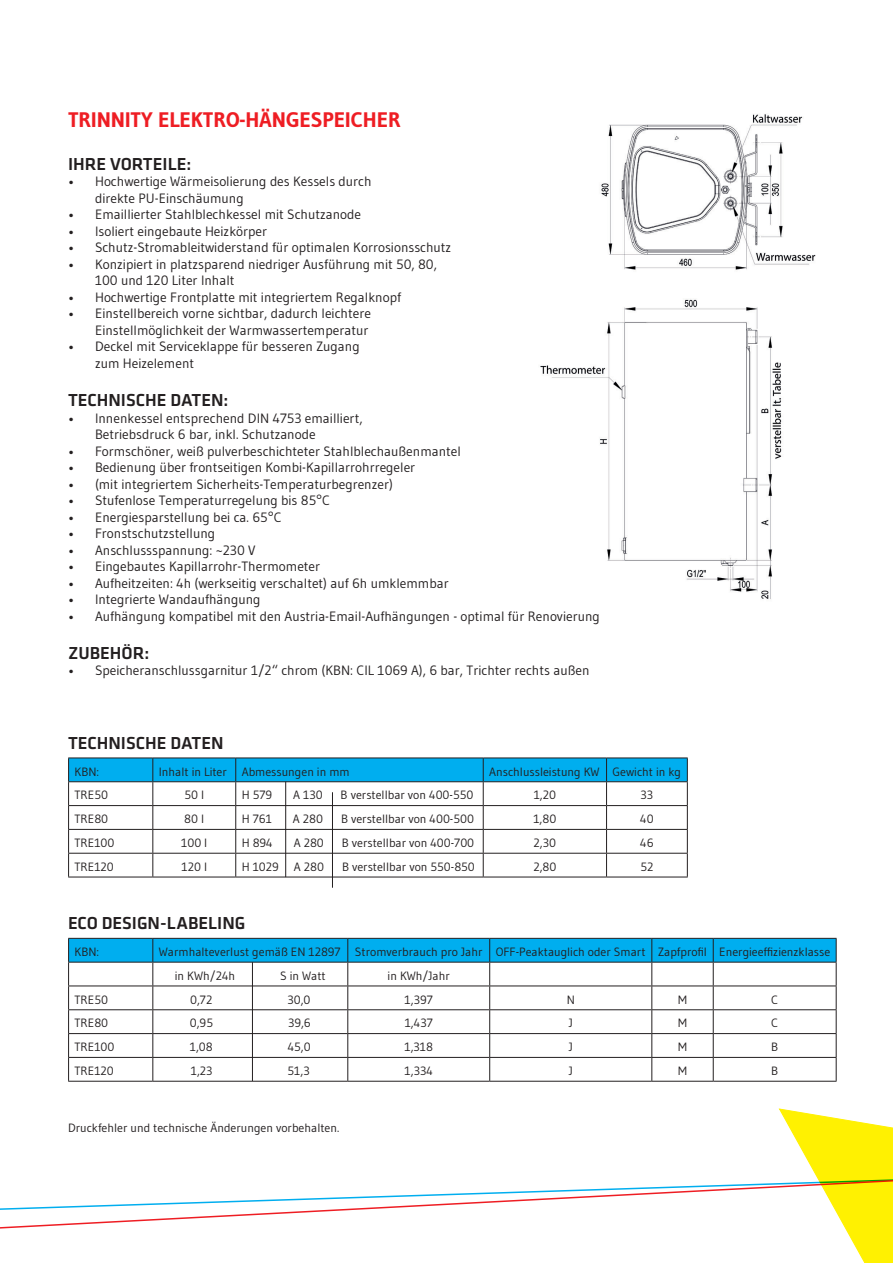
<style>
.page{position:relative;width:893px;height:1263px;background:#fff}
.page>*{position:absolute;margin:0;border:0;box-sizing:border-box;transform-origin:0 0}
.t1{font:700 21px "Gudea";color:#ee1d23}
.t2{font:500 18px "GC Klavika Mini Fein";color:#231f20}
.t3{font:13.5px/16.5px "Gudea";color:#231f20}
.t4{font:12px/23.9px "Gudea";color:#231f20}
</style>
<div class="page">
<svg style="left:0;top:1185px;width:709px;height:44px"></svg>
<img style="left:540px;top:114px;width:276px;height:485px">
<svg style="left:709px;top:1109px;width:184px;height:154px"></svg>
<hr style="left:68px;top:757px;width:85px;height:1px;background:#231f20">
<hr style="left:153px;top:757px;width:83px;height:1px;background:#231f20">
<hr style="left:236px;top:757px;width:247px;height:1px;background:#231f20">
<hr style="left:483px;top:757px;width:124px;height:1px;background:#231f20">
<hr style="left:607px;top:757px;width:81px;height:1px;background:#231f20">
<svg style="left:68px;top:758px;width:620px;height:119px"></svg>
<hr style="left:68px;top:877px;width:85px;height:1px;background:#231f20">
<hr style="left:153px;top:877px;width:83px;height:1px;background:#231f20">
<hr style="left:236px;top:877px;width:247px;height:1px;background:#231f20">
<hr style="left:483px;top:877px;width:124px;height:1px;background:#231f20">
<hr style="left:607px;top:877px;width:81px;height:1px;background:#231f20">
<svg style="left:68px;top:938px;width:769px;height:143px"></svg>
<hr style="left:68px;top:1081px;width:85px;height:1px;background:#231f20">
<hr style="left:153px;top:1081px;width:195px;height:1px;background:#231f20">
<hr style="left:348px;top:1081px;width:142px;height:1px;background:#231f20">
<hr style="left:490px;top:1081px;width:162px;height:1px;background:#231f20">
<hr style="left:652px;top:1081px;width:61px;height:1px;background:#231f20">
<hr style="left:713px;top:1081px;width:123px;height:1px;background:#231f20">
<hr style="left:252px;top:962px;width:1px;height:119px;background:#231f20">
<hr style="left:285px;top:782px;width:1px;height:95px;background:#231f20">
<hr style="left:332px;top:792px;width:1px;height:96px;background:#231f20">
<h1 class="t1" style="left:68px;top:106px;width:334px">TRINNITY ELEKTRO-HÄNGESPEICHER</h1>
<h2 class="t2" style="left:68px;top:152px;width:125px">IHRE VORTEILE:</h2>
<p class="t3" style="left:95px;top:173px;width:278px;text-indent:-27px">• Hochwertige Wärmeisolierung des Kessels durch direkte PU-Einschäumung</p>
<p class="t3" style="left:68px;top:206px;width:295px">• Emaillierter Stahlblechkessel mit Schutzanode</p>
<p class="t3" style="left:68px;top:223px;width:201px">• Isoliert eingebaute Heizkörper</p>
<p class="t3" style="left:68px;top:239px;width:385px">• Schutz-Stromableitwiderstand für optimalen Korrosionsschutz</p>
<p class="t3" style="left:95px;top:256px;width:344px;text-indent:-27px">• Konzipiert in platzsparend niedriger Ausführung mit 50, 80,<br>100 und 120 Liter Inhalt</p>
<p class="t3" style="left:68px;top:289px;width:334px">• Hochwertige Frontplatte mit integriertem Regalknopf</p>
<p class="t3" style="left:68px;top:305px;width:304px;text-align:right">• Einstellbereich vorne sichtbar, dadurch leichtere<br>Einstellmöglichkeit der Warmwassertemperatur</p>
<p class="t3" style="left:95px;top:338px;width:266px;text-indent:-27px">• Deckel mit Serviceklappe für besseren Zugang zum Heizelement</p>
<h2 class="t2" style="left:68px;top:388px;width:162px">TECHNISCHE DATEN:</h2>
<p class="t3" style="left:95px;top:409px;width:269px;text-indent:-27px">• Innenkessel entsprechend DIN 4753 emailliert,<br>Betriebsdruck 6 bar, inkl. Schutzanode</p>
<p class="t3" style="left:68px;top:442px;width:394px">• Formschöner, weiß pulverbeschichteter Stahlblechaußenmantel</p>
<p class="t3" style="left:68px;top:459px;width:349px">• Bedienung über frontseitigen Kombi-Kapillarrohrregeler</p>
<p class="t3" style="left:68px;top:475px;width:326px">• (mit integriertem Sicherheits-Temperaturbegrenzer)</p>
<p class="t3" style="left:68px;top:492px;width:264px">• Stufenlose Temperaturregelung bis 85°C</p>
<p class="t3" style="left:68px;top:508px;width:215px">• Energiesparstellung bei ca. 65°C</p>
<p class="t3" style="left:68px;top:525px;width:149px">• Fronstschutzstellung</p>
<p class="t3" style="left:68px;top:541px;width:189px">• Anschlussspannung: ~230 V</p>
<p class="t3" style="left:68px;top:558px;width:254px">• Eingebautes Kapillarrohr-Thermometer</p>
<p class="t3" style="left:68px;top:574px;width:382px">• Aufheitzeiten: 4h (werkseitig verschaltet) auf 6h umklemmbar</p>
<p class="t3" style="left:68px;top:591px;width:194px">• Integrierte Wandaufhängung</p>
<p class="t3" style="left:68px;top:607px;width:533px">• Aufhängung kompatibel mit den Austria-Email-Aufhängungen - optimal für Renovierung</p>
<h2 class="t2" style="left:68px;top:640px;width:83px">ZUBEHÖR:</h2>
<p class="t3" style="left:68px;top:662px;width:523px">• Speicheranschlussgarnitur 1/2“ chrom (KBN: CIL 1069 A), 6 bar, Trichter rechts außen</p>
<h2 class="t2" style="left:68px;top:731px;width:157px">TECHNISCHE DATEN</h2>
<p class="t4" style="left:75px;top:759px;width:26px">KBN:</p>
<p class="t4" style="left:159px;top:759px;width:192px">Inhalt in Liter Abmessungen in mm</p>
<p class="t4" style="left:489px;top:759px;width:193px">Anschlussleistung KW Gewicht in kg</p>
<p class="t4" style="left:75px;top:783px;width:35px">TRE50</p>
<p class="t4" style="left:184px;top:783px;width:21px">50 l</p>
<p class="t4" style="left:242px;top:783px;width:32px">H 579</p>
<p class="t4" style="left:293px;top:783px;width:31px">A 130</p>
<p class="t4" style="left:341px;top:783px;width:134px">B verstellbar von 400-550</p>
<p class="t4" style="left:534px;top:783px;width:24px">1,20</p>
<p class="t4" style="left:641px;top:783px;width:14px">33</p>
<p class="t4" style="left:75px;top:807px;width:35px">TRE80</p>
<p class="t4" style="left:184px;top:807px;width:21px">80 l</p>
<p class="t4" style="left:242px;top:807px;width:32px">H 761</p>
<p class="t4" style="left:293px;top:807px;width:32px">A 280</p>
<p class="t4" style="left:341px;top:807px;width:134px">B verstellbar von 400-500</p>
<p class="t4" style="left:533px;top:807px;width:25px">1,80</p>
<p class="t4" style="left:640px;top:807px;width:15px">40</p>
<p class="t4" style="left:75px;top:831px;width:41px">TRE100</p>
<p class="t4" style="left:181px;top:831px;width:28px">100 l</p>
<p class="t4" style="left:242px;top:831px;width:33px">H 894</p>
<p class="t4" style="left:294px;top:831px;width:32px">A 280</p>
<p class="t4" style="left:342px;top:831px;width:134px">B verstellbar von 400-700</p>
<p class="t4" style="left:534px;top:831px;width:24px">2,30</p>
<p class="t4" style="left:640px;top:831px;width:15px">46</p>
<p class="t4" style="left:75px;top:854px;width:41px">TRE120</p>
<p class="t4" style="left:182px;top:854px;width:27px">120 l</p>
<p class="t4" style="left:242px;top:854px;width:39px">H 1029</p>
<p class="t4" style="left:294px;top:854px;width:32px">A 280</p>
<p class="t4" style="left:342px;top:854px;width:134px">B verstellbar von 550-850</p>
<p class="t4" style="left:533px;top:854px;width:25px">2,80</p>
<p class="t4" style="left:640px;top:854px;width:14px">52</p>
<h2 class="t2" style="left:68px;top:911px;width:179px">ECO DESIGN-LABELING</h2>
<p class="t4" style="left:75px;top:940px;width:26px">KBN:</p>
<p class="t4" style="left:175px;top:940px;width:657px;text-indent:-16px">Warmhalteverlust gemäß EN 12897 Stromverbrauch pro Jahr OFF-Peaktauglich oder Smart Zapfprofil Energieeffizienzklasse in KWh/24h</p>
<p class="t4" style="left:280px;top:963px;width:47px">S in Watt</p>
<p class="t4" style="left:388px;top:963px;width:64px">in KWh/Jahr</p>
<p class="t4" style="left:75px;top:987px;width:35px">TRE50</p>
<p class="t4" style="left:190px;top:987px;width:24px">0,72</p>
<p class="t4" style="left:287px;top:987px;width:25px">30,0</p>
<p class="t4" style="left:405px;top:987px;width:30px">1,397</p>
<p class="t4" style="left:567px;top:987px;width:10px">N</p>
<p class="t4" style="left:678px;top:987px;width:10px">M</p>
<p class="t4" style="left:771px;top:987px;width:9px">C</p>
<p class="t4" style="left:75px;top:1011px;width:35px">TRE80</p>
<p class="t4" style="left:190px;top:1011px;width:25px">0,95</p>
<p class="t4" style="left:288px;top:1011px;width:24px">39,6</p>
<p class="t4" style="left:405px;top:1011px;width:30px">1,437</p>
<p class="t4" style="left:569px;top:1011px;width:6px">J</p>
<p class="t4" style="left:678px;top:1011px;width:10px">M</p>
<p class="t4" style="left:771px;top:1011px;width:9px">C</p>
<p class="t4" style="left:75px;top:1035px;width:41px">TRE100</p>
<p class="t4" style="left:190px;top:1035px;width:25px">1,08</p>
<p class="t4" style="left:288px;top:1035px;width:25px">45,0</p>
<p class="t4" style="left:404px;top:1035px;width:30px">1,318</p>
<p class="t4" style="left:569px;top:1035px;width:6px">J</p>
<p class="t4" style="left:678px;top:1035px;width:10px">M</p>
<p class="t4" style="left:771px;top:1035px;width:9px">B</p>
<p class="t4" style="left:75px;top:1059px;width:41px">TRE120</p>
<p class="t4" style="left:191px;top:1059px;width:23px">1,23</p>
<p class="t4" style="left:288px;top:1059px;width:24px">51,3</p>
<p class="t4" style="left:405px;top:1059px;width:30px">1,334</p>
<p class="t4" style="left:569px;top:1059px;width:6px">J</p>
<p class="t4" style="left:678px;top:1059px;width:10px">M</p>
<p class="t4" style="left:771px;top:1059px;width:9px">B</p>
<p class="t4" style="left:68px;top:1116px;width:273px">Druckfehler und technische Änderungen vorbehalten.</p>
</div>
